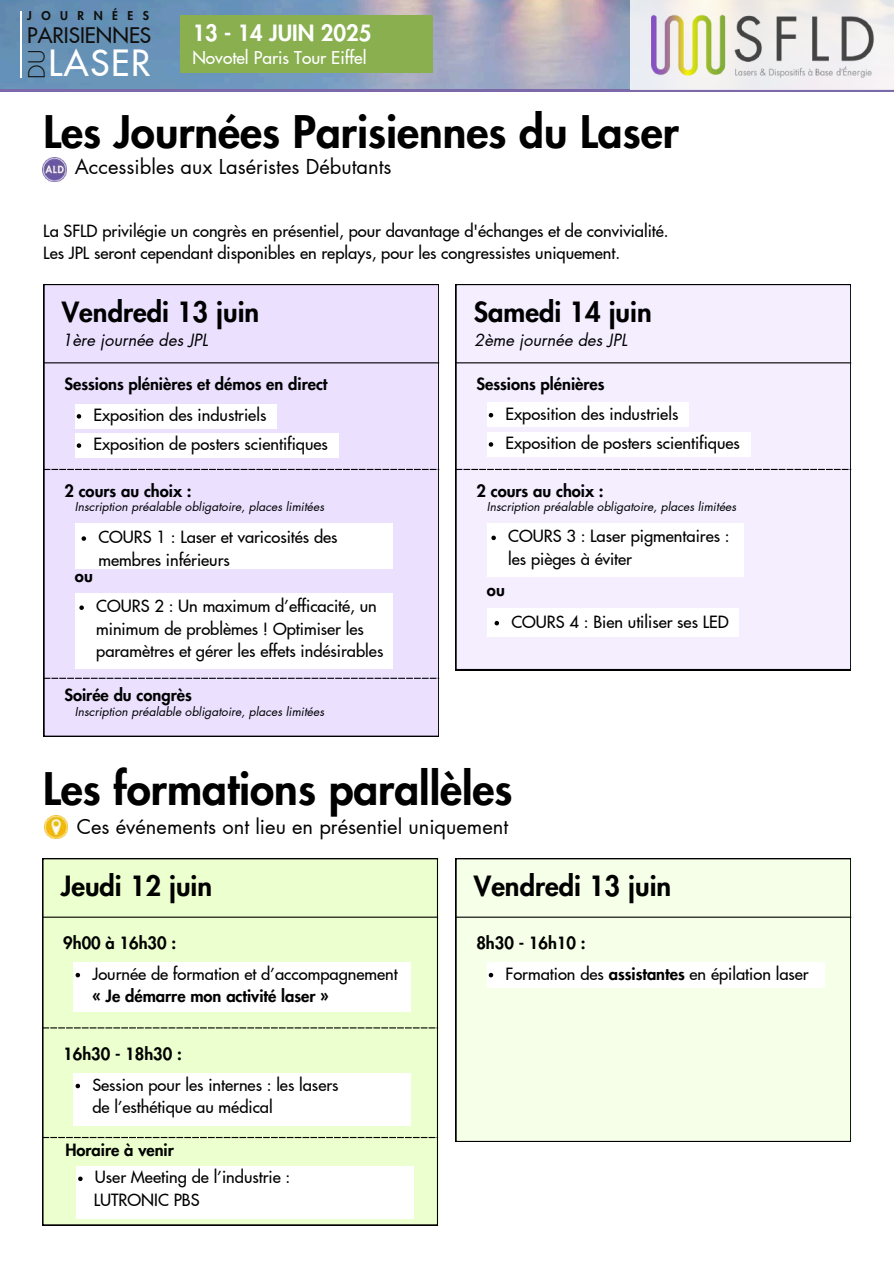
<style>
.page{position:relative;width:894px;height:1264px;background:#fff}
.page>*{position:absolute;margin:0;border:0;box-sizing:border-box;transform-origin:0 0}
.t1{font:800 43.8px "Futura LT Pro";color:#000}
.t2{font:500 35.4px "Futura LT Pro";letter-spacing:.05em;color:#fff}
.t3{font:800 27.3px "Futura LT Pro";color:#000}
.t4{font:300 22.05px "Futura LT Pro";color:#100f0d}
.t5{font:800 21.9px "Futura LT Pro";color:#fff}
.t6{font:500 21px "Futura LT Pro";color:#100f0d}
.t7{font:20.1px "Futura LT Pro";color:#000}
.t8{font:500 17.25px "Futura LT Pro";color:#fff}
.t9{font:500 16.5px/22.5px "Futura LT Pro";color:#000}
.t10{font:800 16.5px "Futura LT Pro";color:#000}
.t11{font:italic 16.5px "Futura LT Pro";color:#000}
.t12{font:italic 12px "Futura LT Pro";color:#000}
.t13{font:800 11.85px "Futura LT Pro";letter-spacing:.8em;color:#100f0d}
.s1{font-weight:800}
</style>
<div class="page">
<div style="left:0;top:86px;width:893px;height:6px;background:#7b69aa"></div>
<img style="left:0;top:0;width:630px;height:89px">
<hr style="left:20px;top:11px;width:2px;height:66px;background:#fff">
<div style="left:180px;top:15px;width:252px;height:58px;background:#89af4f"></div>
<div style="left:630px;top:0;width:263px;height:89px;background:linear-gradient(to right,#f0efee,#f2eded)"></div>
<img style="left:651px;top:13px;width:223px;height:64px">
<img style="left:43px;top:158px;width:23px;height:23px">
<img style="left:44px;top:815px;width:24px;height:23px">
<div style="left:44px;top:284px;width:394px;height:452px;background:#ebe1ff"></div>
<div style="left:455px;top:284px;width:395px;height:386px;background:#f4eeff"></div>
<div style="left:455px;top:858px;width:395px;height:283px;background:#f6ffe8"></div>
<div style="left:42px;top:858px;width:395px;height:367px;background:#ecffce"></div>
<hr style="left:44px;top:362px;width:395px;height:1px;background:#000">
<hr style="left:455px;top:362px;width:396px;height:1px;background:#000">
<hr style="left:42px;top:916px;width:396px;height:1px;background:#000">
<hr style="left:455px;top:916px;width:396px;height:1px;background:#000">
<svg style="left:44px;top:469px;width:395px;height:1px"></svg>
<svg style="left:455px;top:469px;width:396px;height:1px"></svg>
<svg style="left:42px;top:1027px;width:396px;height:1px"></svg>
<svg style="left:44px;top:677px;width:395px;height:2px"></svg>
<div style="left:75px;top:524px;width:317px;height:45px;background:#fff"></div>
<div style="left:487px;top:608px;width:252px;height:29px;background:#fff"></div>
<div style="left:75px;top:404px;width:202px;height:24px;background:#fff"></div>
<div style="left:487px;top:403px;width:201px;height:24px;background:#fff"></div>
<div style="left:74px;top:962px;width:337px;height:49px;background:#fff"></div>
<div style="left:487px;top:962px;width:337px;height:25px;background:#fff"></div>
<div style="left:74px;top:1073px;width:337px;height:52px;background:#fff"></div>
<div style="left:75px;top:433px;width:264px;height:24px;background:#fff"></div>
<div style="left:487px;top:432px;width:263px;height:24px;background:#fff"></div>
<svg style="left:77px;top:414px;width:4px;height:4px"></svg>
<svg style="left:77px;top:443px;width:4px;height:5px"></svg>
<svg style="left:488px;top:413px;width:5px;height:4px"></svg>
<svg style="left:488px;top:442px;width:5px;height:4px"></svg>
<svg style="left:76px;top:972px;width:4px;height:5px"></svg>
<svg style="left:488px;top:972px;width:5px;height:5px"></svg>
<svg style="left:76px;top:1083px;width:4px;height:5px"></svg>
<svg style="left:81px;top:536px;width:5px;height:5px"></svg>
<svg style="left:494px;top:621px;width:5px;height:4px"></svg>
<div style="left:75px;top:593px;width:317px;height:75px;background:#fff"></div>
<div style="left:487px;top:524px;width:256px;height:53px;background:#fff"></div>
<svg style="left:79px;top:605px;width:5px;height:5px"></svg>
<svg style="left:491px;top:535px;width:4px;height:5px"></svg>
<svg style="left:42px;top:1136px;width:396px;height:2px"></svg>
<div style="left:76px;top:1166px;width:337px;height:52px;background:#fff"></div>
<svg style="left:78px;top:1176px;width:5px;height:4px"></svg>
<p class="t13" style="left:27px;top:11px;width:123px">JOURNÉES</p>
<p class="t6" style="left:27px;top:26px;width:125px">PARISIENNES</p>
<h3 class="t4" style="left:27px;top:79px;width:30px;rotate:-90deg">DU</h3>
<h2 class="t2" style="left:48px;top:47px;width:103px">LASER</h2>
<h3 class="t5" style="left:192px;top:23px;width:180px">13 - 14 JUIN 2025</h3>
<p class="t8" style="left:192px;top:49px;width:176px">Novotel Paris Tour Eiffel</p>
<h1 class="t1" style="left:44px;top:112px;width:636px">Les Journées Parisiennes du Laser</h1>
<p class="t7" style="left:75px;top:158px;width:318px">Accessibles aux Laséristes Débutants</p>
<p class="t9" style="left:43px;top:220px;width:626px">La SFLD privilégie un congrès en présentiel, pour davantage d'échanges et de convivialité.<br>Les JPL seront cependant disponibles en replays, pour les congressistes uniquement.</p>
<h3 class="t3" style="left:62px;top:299px;width:199px">Vendredi 13 juin</h3>
<h3 class="t3" style="left:474px;top:299px;width:179px">Samedi 14 juin</h3>
<p class="t11" style="left:62px;top:332px;width:147px">1ère journée des JPL</p>
<p class="t11" style="left:474px;top:332px;width:154px">2ème journée des JPL</p>
<p class="t10" style="left:64px;top:376px;width:264px">Sessions plénières et démos en direct</p>
<p class="t10" style="left:476px;top:376px;width:130px">Sessions plénières</p>
<p class="t9" style="left:93px;top:401px;width:236px;line-height:29.2px">Exposition des industriels<br>Exposition de posters scientifiques</p>
<p class="t9" style="left:505px;top:400px;width:236px;line-height:29.2px">Exposition des industriels<br>Exposition de posters scientifiques</p>
<p class="t10" style="left:64px;top:483px;width:129px">2 cours au choix :</p>
<p class="t10" style="left:476px;top:483px;width:129px">2 cours au choix :</p>
<p class="t12" style="left:75px;top:501px;width:251px">Inscription préalable obligatoire, places limitées</p>
<p class="t12" style="left:487px;top:501px;width:251px">Inscription préalable obligatoire, places limitées</p>
<p class="t9" style="left:98px;top:526px;width:241px">COURS 1 : Laser et varicosités des membres inférieurs</p>
<p class="t10" style="left:75px;top:568px;width:19px">ou</p>
<p class="t9" style="left:96px;top:595px;width:288px">COURS 2 : Un maximum d’efficacité, un minimum de problèmes ! Optimiser les paramètres et gérer les effets indésirables</p>
<p class="t10" style="left:64px;top:687px;width:129px">Soirée du congrès</p>
<p class="t12" style="left:75px;top:706px;width:251px">Inscription préalable obligatoire, places limitées</p>
<p class="t9" style="left:508px;top:526px;width:223px">COURS 3 : Laser pigmentaires : les pièges à éviter</p>
<p class="t10" style="left:487px;top:582px;width:19px">ou</p>
<p class="t9" style="left:511px;top:611px;width:219px">COURS 4 : Bien utiliser ses LED</p>
<h1 class="t1" style="left:43px;top:768px;width:470px">Les formations parallèles</h1>
<p class="t7" style="left:77px;top:817px;width:433px">Ces événements ont lieu en présentiel uniquement</p>
<h3 class="t3" style="left:61px;top:873px;width:153px">Jeudi 12 juin</h3>
<h3 class="t3" style="left:474px;top:873px;width:199px">Vendredi 13 juin</h3>
<p class="t10" style="left:63px;top:935px;width:114px">9h00 à 16h30 :</p>
<p class="t10" style="left:476px;top:935px;width:111px">8h30 - 16h10 :</p>
<p class="t9" style="left:92px;top:963px;width:307px">Journée de formation et d’accompagnement</p>
<p class="t10" style="left:92px;top:988px;width:238px">« Je démarre mon activité laser »</p>
<p class="t10" style="left:63px;top:1045px;width:120px">16h30 - 18h30 :</p>
<p class="t9" style="left:92px;top:1073px;width:247px">Session pour les internes : les lasers de l’esthétique au médical</p>
<p class="t10" style="left:65px;top:1142px;width:110px">Horaire à venir</p>
<p class="t9" style="left:94px;top:1166px;width:198px;line-height:23.1px">User Meeting de l’industrie :<br>LUTRONIC PBS</p>
<p class="t9" style="left:505px;top:963px;width:305px">Formation des <span class="s1">assistantes</span> en épilation laser</p>
</div>
